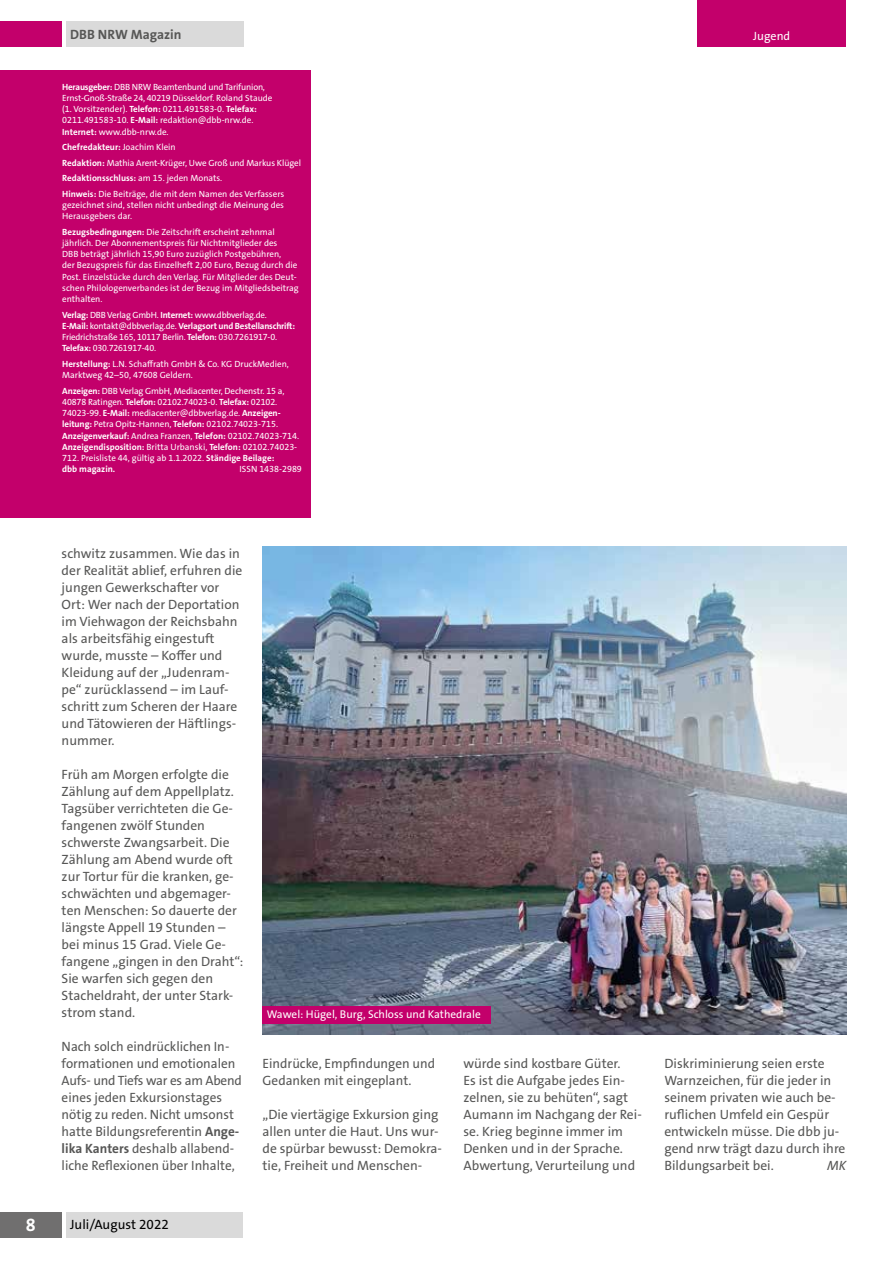
<style>
.page{position:relative;width:893px;height:1263px;background:#fff}
.page>*{position:absolute;margin:0;border:0;box-sizing:border-box;transform-origin:0 0}
.t1{font:700 18px "The Sans Os F";color:#fff}
.t2{font:13.5px/17px "The Sans Os F";color:#575756}
.t3{font:13.5px "The Sans Os F";color:#000}
.t4{font:700 13.5px "The Sans Os F";color:#575756}
.t5{font:italic 13.5px "The Sans Os F";color:#575756}
.t6{font:12px "The Sans Os F";color:#fff}
.t7{font:11.25px "The Sans Os F";color:#fff}
.t8{font:9px/11.2px "The Sans Os F";color:#fff}
.t9{font:9px/11.2px "The Sans Os F";letter-spacing:-.02em;color:#fff}
.s1{font-weight:700}
</style>
<div class="page">
<div style="left:0;top:1212px;width:62px;height:25px;background:#706f6f"></div>
<div style="left:66px;top:1212px;width:176px;height:25px;background:#dadada"></div>
<div style="left:66px;top:21px;width:177px;height:26px;background:#dadada"></div>
<div style="left:0;top:21px;width:62px;height:26px;background:#c3006b"></div>
<div style="left:697px;top:0;width:149px;height:47px;background:#c3006b"></div>
<div style="left:0;top:71px;width:310px;height:447px;background:#c3006b"></div>
<img style="left:263px;top:546px;width:583px;height:488px">
<div style="left:263px;top:1006px;width:228px;height:17px;background:#c3006b"></div>
<p class="t4" style="left:70px;top:25px;width:113px">DBB NRW Magazin</p>
<p class="t6" style="left:753px;top:29px;width:38px">Jugend</p>
<p class="t8" style="left:62px;top:81px;width:212px"><span class="s1">Herausgeber:</span> DBB NRW Beamtenbund und Tarifunion, Ernst-Gnoß-Straße 24, 40219 Düsseldorf. Roland Staude (1. Vorsitzender). <span class="s1">Telefon:</span> 0211.491583-0. <span class="s1">Telefax:<br></span>0211.491583-10. <span class="s1">E-Mail:</span> redaktion@dbb-nrw.de.<br><span class="s1">Internet:</span> www.dbb-nrw.de.</p>
<p class="t8" style="left:62px;top:139px;width:240px;line-height:15.5px"><span class="s1">Chefredakteur:</span> Joachim Klein<br><span class="s1">Redaktion:</span> Mathia Arent-Krüger, Uwe Groß und Markus Klügel <span class="s1">Redaktionsschluss:</span> am 15. jeden Monats.<br><span class="s1">Hinweis:</span> Die Beiträge, die mit dem Namen des Verfassers</p>
<p class="t8" style="left:62px;top:199px;width:223px">gezeichnet sind, stellen nicht unbedingt die Meinung des<br>Herausgebers dar.</p>
<p class="t8" style="left:62px;top:226px;width:238px"><span class="s1">Bezugsbedingungen:</span> Die Zeitschrift erscheint zehnmal jährlich. Der Abonnementspreis für Nichtmitglieder des<br>DBB beträgt jährlich 15,90 Euro zuzüglich Postgebühren,<br>der Bezugspreis für das Einzelheft 2,00 Euro, Bezug durch die Post. Einzelstücke durch den Verlag. Für Mitglieder des Deut&shy;schen Philologenverbandes ist der Bezug im Mitgliedsbeitrag enthalten.</p>
<p class="t9" style="left:62px;top:309px;width:234px"><span class="s1">Verlag:</span> DBB Verlag GmbH. <span class="s1">Internet:</span> www.dbbverlag.de.<br><span class="s1">E-Mail:</span> kontakt@dbbverlag.de. <span class="s1">Verlagsort und Bestellanschrift:<br></span>Friedrichstraße 165, 10117 Berlin. <span class="s1">Telefon:</span> 030.7261917-0.<br><span class="s1">Telefax:</span> 030.7261917-40.</p>
<p class="t8" style="left:62px;top:358px;width:228px"><span class="s1">Herstellung:</span> L.N. Schaffrath GmbH &amp; Co. KG DruckMedien,<br>Marktweg 42–50, 47608 Geldern.</p>
<p class="t8" style="left:62px;top:385px;width:239px"><span class="s1">Anzeigen:</span> DBB Verlag GmbH, Mediacenter, Dechenstr. 15 a, 40878 Ratingen. <span class="s1">Telefon:</span> 02102.74023-0. <span class="s1">Telefax:</span> 02102.<br>74023-99. <span class="s1">E-Mail:</span> mediacenter@dbbverlag.de. <span class="s1">Anzeigen&shy;leitung:</span> Petra Opitz-Hannen, <span class="s1">Telefon:</span> 02102.74023-715.<br><span class="s1">Anzeigenverkauf:</span> Andrea Franzen, <span class="s1">Telefon:</span> 02102.74023-714.<br><span class="s1">Anzeigendisposition:</span> Britta Urbanski, <span class="s1">Telefon:</span> 02102.74023- 712. Preisliste 44, gültig ab 1.1.2022. <span class="s1">Ständige Beilage:<br>dbb magazin.</span></p>
<p class="t8" style="left:240px;top:464px;width:64px">ISSN 1438-2989</p>
<p class="t2" style="left:62px;top:545px;width:182px">schwitz zusammen. Wie das in der Realität ablief, erfuhren die jungen Gewerkschafter vor<br>Ort: Wer nach der Deportation im Viehwagon der Reichsbahn als arbeitsfähig eingestuft wurde, musste – Koffer und<br>Kleidung auf der „Judenram&shy;pe“ zurücklassend – im Lauf&shy;schritt zum Scheren der Haare und Tätowieren der Häftlings&shy;nummer.</p>
<p class="t2" style="left:62px;top:766px;width:183px">Früh am Morgen erfolgte die<br>Zählung auf dem Appellplatz.<br>Tagsüber verrichteten die Ge&shy;fangenen zwölf Stunden schwerste Zwangsarbeit. Die<br>Zählung am Abend wurde oft zur Tortur für die kranken, ge&shy;schwächten und abgemager&shy;ten Menschen: So dauerte der längste Appell 19 Stunden – bei minus 15 Grad. Viele Ge&shy;fangene „gingen in den Draht“:<br>Sie warfen sich gegen den<br>Stacheldraht, der unter Stark&shy;strom stand.</p>
<p class="t2" style="left:62px;top:1038px;width:182px">Nach solch eindrücklichen In&shy;formationen und emotionalen<br>Aufs- und Tiefs war es am Abend eines jeden Exkursionstages nötig zu reden. Nicht umsonst hatte Bildungsreferentin <span class="s1">Ange&shy;lika Kanters</span> deshalb allabend&shy;liche Reflexionen über Inhalte,</p>
<h1 class="t1" style="left:26px;top:1213px;width:11px">8</h1>
<p class="t3" style="left:70px;top:1216px;width:100px">Juli/August 2022</p>
<p class="t7" style="left:267px;top:1007px;width:215px">Wawel: Hügel, Burg, Schloss und Kathedrale</p>
<p class="t2" style="left:263px;top:1055px;width:174px">Eindrücke, Empfindungen und<br>Gedanken mit eingeplant.</p>
<p class="t2" style="left:263px;top:1106px;width:181px">„Die viertägige Exkursion ging allen unter die Haut. Uns wur&shy;de spürbar bewusst: Demokra&shy;tie, Freiheit und Menschen-</p>
<p class="t2" style="left:463px;top:1055px;width:180px">würde sind kostbare Güter.<br>Es ist die Aufgabe jedes Ein&shy;zelnen, sie zu behüten“, sagt<br>Aumann im Nachgang der Rei&shy;se. Krieg beginne immer im<br>Denken und in der Sprache.<br>Abwertung, Verurteilung und</p>
<p class="t2" style="left:664px;top:1055px;width:183px">Diskriminierung seien erste<br>Warnzeichen, für die jeder in seinem privaten wie auch be&shy;ruflichen Umfeld ein Gespür entwickeln müsse. Die dbb ju&shy;gend nrw trägt dazu durch ihre<br>Bildungsarbeit bei.</p>
<p class="t5" style="left:827px;top:1157px;width:21px">MK</p>
</div>
